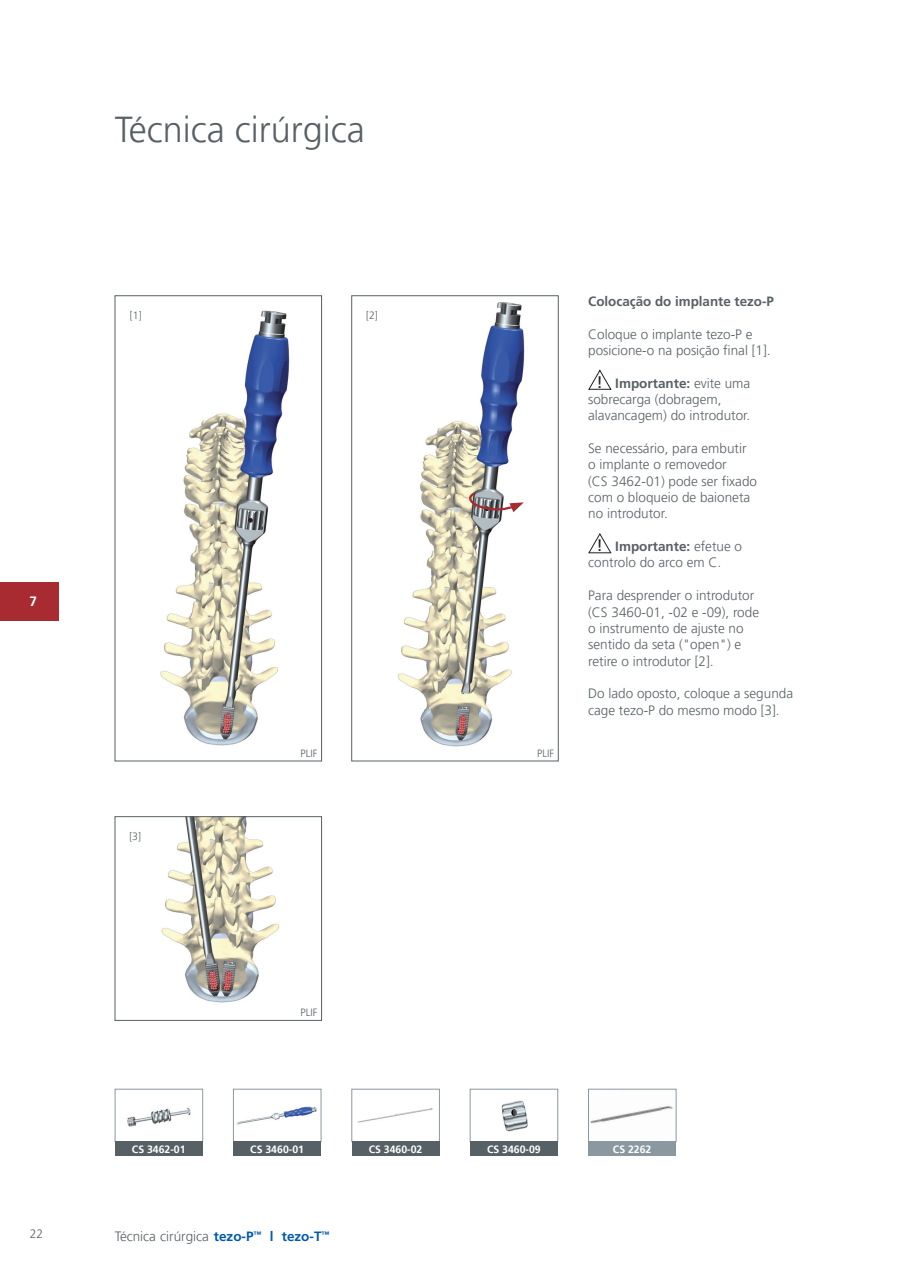
<style>
.page{position:relative;width:910px;height:1280px;background:#fff}
.page>*{position:absolute;margin:0;border:0;box-sizing:border-box;transform-origin:0 0}
.t1{font:300 36px "Frutiger LT Pro";color:#576065}
.t2{font:300 13.5px/16.4px "Frutiger LT Pro";color:#576065}
.t3{font:700 13.5px "Frutiger LT Com";color:#576065}
.t4{font:700 13.5px "Frutiger LT Pro";color:#fff}
.t5{font:300 12px "Frutiger LT Pro";color:#576065}
.t6{font:700 10.5px "Frutiger LT Pro";color:#fff}
.t7{font:300 10.5px "Frutiger LT Pro";color:#576065}
.s1{font-family:"Frutiger LT Pro";font-weight:400;font-size:16.65px;color:#231f20}
.s2{font-family:"Frutiger LT Pro";font-weight:300}
.s3{font-family:"Frutiger LT Com";font-weight:700;color:#015aaa}
</style>
<div class="page">
<div style="left:0;top:582px;width:58px;height:38px;background:#a72b30"></div>
<img style="left:161px;top:818px;width:118px;height:185px">
<div style="left:115px;top:816px;width:207px;height:204px;border:1px solid #576065"></div>
<img style="left:160px;top:310px;width:130px;height:436px">
<div style="left:115px;top:296px;width:207px;height:465px;border:1px solid #576065"></div>
<svg style="left:248px;top:518px;width:5px;height:5px"></svg>
<img style="left:397px;top:302px;width:128px;height:445px">
<div style="left:351px;top:296px;width:207px;height:465px;border:1px solid #576065"></div>
<svg style="left:467px;top:490px;width:57px;height:23px"></svg>
<img style="left:501px;top:1100px;width:27px;height:32px">
<div style="left:470px;top:1089px;width:88px;height:53px;border:1px solid #8b98a0"></div>
<div style="left:470px;top:1142px;width:88px;height:14px;background:#576065"></div>
<img style="left:236px;top:1106px;width:81px;height:19px">
<div style="left:233px;top:1089px;width:88px;height:53px;border:1px solid #8b98a0"></div>
<div style="left:233px;top:1142px;width:88px;height:14px;background:#576065"></div>
<img style="left:358px;top:1108px;width:75px;height:15px">
<div style="left:352px;top:1089px;width:88px;height:53px;border:1px solid #8b98a0"></div>
<div style="left:351px;top:1142px;width:88px;height:14px;background:#576065"></div>
<img style="left:590px;top:1113px;width:37px;height:11px">
<img style="left:627px;top:1105px;width:46px;height:12px">
<div style="left:588px;top:1089px;width:88px;height:53px;border:1px solid #8b98a0"></div>
<div style="left:588px;top:1142px;width:88px;height:14px;background:#8b98a0"></div>
<img style="left:127px;top:1107px;width:64px;height:20px">
<div style="left:115px;top:1089px;width:88px;height:53px;border:1px solid #8b98a0"></div>
<div style="left:115px;top:1142px;width:88px;height:14px;background:#576065"></div>
<svg style="left:588px;top:369px;width:24px;height:21px"></svg>
<svg style="left:588px;top:533px;width:24px;height:21px"></svg>
<p class="t4" style="left:30px;top:593px;width:9px">7</p>
<p class="t5" style="left:30px;top:1227px;width:15px">22</p>
<h1 class="t1" style="left:115px;top:108px;width:251px">Técnica cirúrgica</h1>
<p class="t7" style="left:130px;top:309px;width:13px">[1]</p>
<p class="t7" style="left:366px;top:309px;width:13px">[2]</p>
<p class="t7" style="left:129px;top:830px;width:13px">[3]</p>
<p class="t7" style="left:301px;top:747px;width:18px">PLIF</p>
<p class="t7" style="left:301px;top:1006px;width:18px">PLIF</p>
<p class="t7" style="left:537px;top:747px;width:18px">PLIF</p>
<p class="t3" style="left:588px;top:293px;width:187px">Colocação do implante tezo-P</p>
<p class="t2" style="left:588px;top:326px;width:184px">Coloque o implante tezo-P e posicione-o na posição final [1].</p>
<p class="t3" style="left:597px;top:375px;width:155px"><span class="s1">!</span> Importante: <span class="s2">evite uma</span></p>
<p class="t2" style="left:588px;top:391px;width:164px">sobrecarga (dobragem, alavancagem) do introdutor.</p>
<p class="t2" style="left:588px;top:440px;width:170px">Se necessário, para embutir o implante o removedor<br>(CS 3462-01) pode ser fixado com o bloqueio de baioneta no introdutor.</p>
<p class="t3" style="left:597px;top:538px;width:147px"><span class="s1">!</span> Importante: <span class="s2">efetue o</span></p>
<p class="t2" style="left:588px;top:555px;width:135px">controlo do arco em C.</p>
<p class="t2" style="left:588px;top:587px;width:172px">Para desprender o introdutor (CS 3460-01, -02 e -09), rode o instrumento de ajuste no sentido da seta ("open") e retire o introdutor [2].</p>
<p class="t2" style="left:588px;top:685px;width:206px">Do lado oposto, coloque a segunda cage tezo-P do mesmo modo [3].</p>
<p class="t6" style="left:132px;top:1143px;width:55px">CS 3462-01</p>
<p class="t6" style="left:250px;top:1143px;width:55px">CS 3460-01</p>
<p class="t6" style="left:369px;top:1143px;width:55px">CS 3460-02</p>
<p class="t6" style="left:487px;top:1143px;width:55px">CS 3460-09</p>
<p class="t6" style="left:613px;top:1143px;width:40px">CS 2262</p>
<p class="t2" style="left:115px;top:1229px;width:216px">Técnica cirúrgica <span class="s3">tezo-P</span><sup>™</sup> <span class="s3">l tezo-T</span><sup>™</sup></p>
</div>
